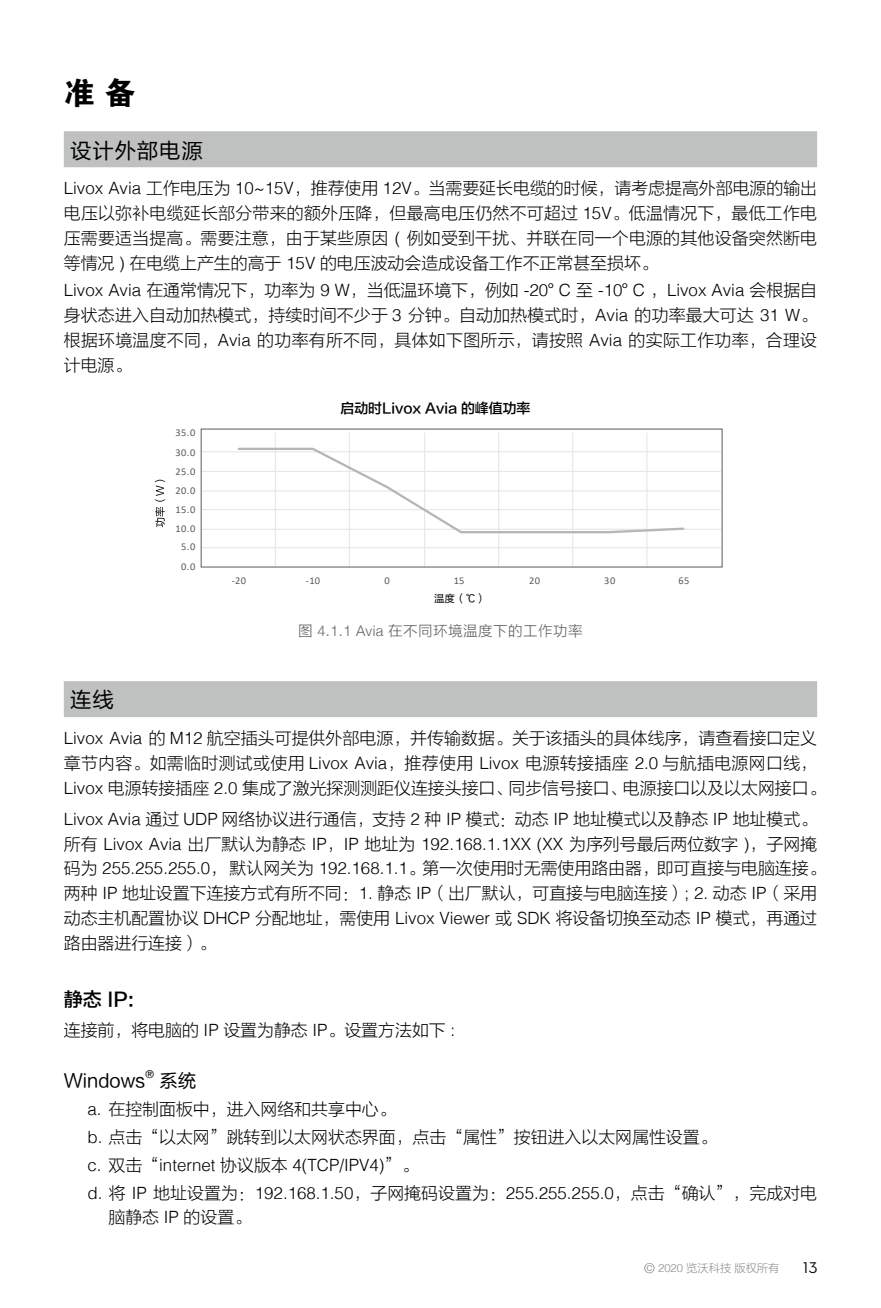
<style>
.page{position:relative;width:881px;height:1308px;background:#fff}
.page>*{position:absolute;margin:0;border:0;box-sizing:border-box;transform-origin:0 0}
.t1{font:31.5px "FZDHTJW GB1 0";color:#000}
.t2{font:21.38px "FZLTHJW GB1 0";letter-spacing:.04em;color:#000}
.t3{font:19.12px "FZLTZHK GBK1 0";color:#000}
.t4{font:18.45px "FZLTHJW GB1 0";color:#000}
.t5{font:16.88px/24.8px "FZLTXHJW GB1 0";color:#000}
.t6{font:300 16.88px/27.9px "Helvetica";color:#000}
.t7{font:15.75px "Dji";color:#000}
.t8{font:14.62px "FZLTXHK";letter-spacing:.025em;color:#656464}
.t9{font:13.95px "FZLTZHK GBK1 0";color:#000}
.t10{font:11.25px "FZLTXHJW GB1 0";color:#898989}
.t11{font:10.8px "Helvetica Neue";color:#000}
.t12{font:10.35px "Calibri";letter-spacing:.05em;color:#5c5a5a}
.t13{font:10.35px "FZLTHK GBK1 0";color:#000}
.s1{font-family:"Helvetica";font-weight:300}
.s2{font-family:"FZLTXHJW GB1 0";font-weight:400}
.s3{font-family:"Helvetica Neue";font-weight:300}
.s4{font-family:"Helvetica";font-weight:300;font-size:13.5px}
</style>
<div class="page">
<div style="left:64px;top:131px;width:752px;height:36px;background:#bfc0c0"></div>
<div style="left:64px;top:681px;width:752px;height:36px;background:#bfc0c0"></div>
<svg style="left:155px;top:480px;width:10px;height:47px"></svg>
<hr style="left:201px;top:451px;width:519px;height:1px;background:#e7e7e7">
<hr style="left:201px;top:471px;width:519px;height:1px;background:#e7e7e7">
<hr style="left:201px;top:490px;width:519px;height:1px;background:#e7e7e7">
<hr style="left:201px;top:509px;width:519px;height:1px;background:#e7e7e7">
<hr style="left:201px;top:528px;width:519px;height:2px;background:#e7e7e7">
<hr style="left:201px;top:547px;width:519px;height:1px;background:#e7e7e7">
<hr style="left:646px;top:433px;width:1px;height:134px;background:#e7e7e7">
<hr style="left:572px;top:433px;width:1px;height:134px;background:#e7e7e7">
<hr style="left:498px;top:433px;width:1px;height:134px;background:#e7e7e7">
<hr style="left:424px;top:433px;width:1px;height:134px;background:#e7e7e7">
<hr style="left:348px;top:433px;width:2px;height:134px;background:#e7e7e7">
<hr style="left:274px;top:433px;width:2px;height:134px;background:#e7e7e7">
<svg style="left:236px;top:446px;width:449px;height:88px"></svg>
<h1 class="t1" style="left:64px;top:75px;width:73px">准 备</h1>
<p class="t2" style="left:70px;top:138px;width:134px">设计外部电源</p>
<p class="t5" style="left:64px;top:177px;width:754px;text-align:justify"><span class="s1">Livox Avia</span> 工作电压为 <span class="s1">10~15V</span>，推荐使用 <span class="s1">12V</span>。当需要延长电缆的时候，请考虑提高外部电源的输出电压以弥补电缆延长部分带来的额外压降，但最高电压仍然不可超过 <span class="s1">15V</span>。低温情况下，最低工作电压需要适当提高。需要注意，由于某些原因 <span class="s1">(</span> 例如受到干扰、并联在同一个电源的其他设备突然断电等情况 <span class="s1">)</span> 在电缆上产生的高于 <span class="s1">15V</span> 的电压波动会造成设备工作不正常甚至损坏。</p>
<p class="t6" style="left:64px;top:275px;width:754px">Livox Avia <span class="s2">在通常情况下，功率为</span> 9 W<span class="s2">，当低温环境下，例如</span> -20<span class="s2">°</span>C <span class="s2">至</span> -10<span class="s2">°</span>C <span class="s2">，</span>Livox Avia <span class="s2">会根据自</span></p>
<p class="t5" style="left:64px;top:304px;width:754px;text-align:justify">身状态进入自动加热模式，持续时间不少于 <span class="s1">3</span> 分钟。自动加热模式时，<span class="s1">Avia</span> 的功率最大可达 <span class="s1">31 W</span>。根据环境温度不同，<span class="s1">Avia</span> 的功率有所不同，具体如下图所示，请按照 <span class="s1">Avia</span> 的实际工作功率，合理设计电源。</p>
<p class="t12" style="left:175px;top:425px;width:21px">35.0</p>
<p class="t12" style="left:175px;top:445px;width:21px">30.0</p>
<p class="t12" style="left:175px;top:465px;width:21px">25.0</p>
<p class="t12" style="left:175px;top:483px;width:21px">20.0</p>
<p class="t12" style="left:175px;top:502px;width:21px">15.0</p>
<p class="t12" style="left:175px;top:521px;width:21px">10.0</p>
<p class="t12" style="left:181px;top:540px;width:16px">5.0</p>
<p class="t12" style="left:181px;top:559px;width:16px">0.0</p>
<p class="t9" style="left:340px;top:401px;width:191px">启动时Livox Avia 的峰值功率</p>
<p class="t12" style="left:232px;top:573px;width:16px">-20</p>
<p class="t12" style="left:306px;top:573px;width:16px">-10</p>
<p class="t12" style="left:384px;top:573px;width:7px">0</p>
<p class="t12" style="left:453px;top:573px;width:12px">15</p>
<p class="t12" style="left:529px;top:573px;width:12px">20</p>
<p class="t12" style="left:604px;top:573px;width:13px">30</p>
<p class="t12" style="left:678px;top:573px;width:13px">65</p>
<p class="t13" style="left:434px;top:592px;width:54px">温度（℃）</p>
<p class="t8" style="left:298px;top:623px;width:286px">图 <span class="s3">4.1.1 Avia</span> 在不同环境温度下的工作功率</p>
<p class="t2" style="left:70px;top:688px;width:45px">连线</p>
<p class="t5" style="left:64px;top:726px;width:763px"><span class="s1">Livox Avia</span> 的 <span class="s1">M12</span> 航空插头可提供外部电源，并传输数据。关于该插头的具体线序，请查看接口定义章节内容。如需临时测试或使用 <span class="s1">Livox Avia</span>，推荐使用 <span class="s1">Livox</span> 电源转接插座 <span class="s1">2.0</span> 与航插电源网口线，<br><span class="s1">Livox</span> 电源转接插座 <span class="s1">2.0</span> 集成了激光探测测距仪连接头接口、同步信号接口、电源接口以及以太网接口。</p>
<p class="t5" style="left:64px;top:807px;width:754px"><span class="s1">Livox Avia</span> 通过 <span class="s1">UDP</span> 网络协议进行通信，支持 <span class="s1">2</span> 种 <span class="s1">IP</span> 模式：动态 <span class="s1">IP</span> 地址模式以及静态 <span class="s1">IP</span> 地址模式。</p>
<p class="t6" style="left:64px;top:828px;width:754px"><span class="s2">所有</span> Livox Avia <span class="s2">出厂默认为静态</span> IP<span class="s2">，</span>IP <span class="s2">地址为</span> 192.168.1.1XX (XX <span class="s2">为序列号最后两位数字</span> )<span class="s2">，子网掩</span></p>
<p class="t5" style="left:64px;top:856px;width:763px">码为 <span class="s1">255.255.255.0</span>，默认网关为 <span class="s1">192.168.1.1</span>。第一次使用时无需使用路由器，即可直接与电脑连接。两种 <span class="s1">IP</span> 地址设置下连接方式有所不同：<span class="s1">1.</span> 静态 <span class="s1">IP</span>（出厂默认，可直接与电脑连接）<span class="s1">; 2.</span> 动态 <span class="s1">IP</span>（采用动态主机配置协议 <span class="s1">DHCP</span> 分配地址，需使用 <span class="s1">Livox Viewer</span> 或 <span class="s1">SDK</span> 将设备切换至动态 <span class="s1">IP</span> 模式，再通过路由器进行连接）。</p>
<p class="t3" style="left:64px;top:989px;width:72px">静态 IP:</p>
<p class="t5" style="left:64px;top:1018px;width:392px">连接前，将电脑的 <span class="s1">IP</span> 设置为静态 <span class="s1">IP</span>。设置方法如下 <span class="s1">:</span></p>
<p class="t4" style="left:64px;top:1070px;width:83px">Windows</p>
<p class="t11" style="left:146px;top:1066px;width:10px">®</p>
<p class="t4" style="left:159px;top:1070px;width:38px">系统</p>
<p class="t5" style="left:87px;top:1095px;width:630px;line-height:27.9px"><span class="s1">a.</span> 在控制面板中，进入网络和共享中心。<br><span class="s1">b.</span> 点击“以太网”跳转到以太网状态界面，点击“属性”按钮进入以太网属性设置。</p>
<p class="t6" style="left:87px;top:1149px;width:731px">c. <span class="s2">双击“</span>internet <span class="s2">协议版本</span> 4(TCP/IPV4)<span class="s2">”。<br></span>d. <span class="s2">将</span> IP <span class="s2">地址设置为：</span>192.168.1.50<span class="s2">，子网掩码设置为：</span>255.255.255.0<span class="s2">，点击“确认”，完成对电</span></p>
<p class="t5" style="left:108px;top:1205px;width:144px">脑静态 <span class="s1">IP</span> 的设置。</p>
<p class="t10" style="left:644px;top:1262px;width:137px"><span class="s4">©</span> <span class="s1">2020</span> 览沃科技版权所有</p>
<p class="t7" style="left:802px;top:1259px;width:16px">13</p>
</div>
